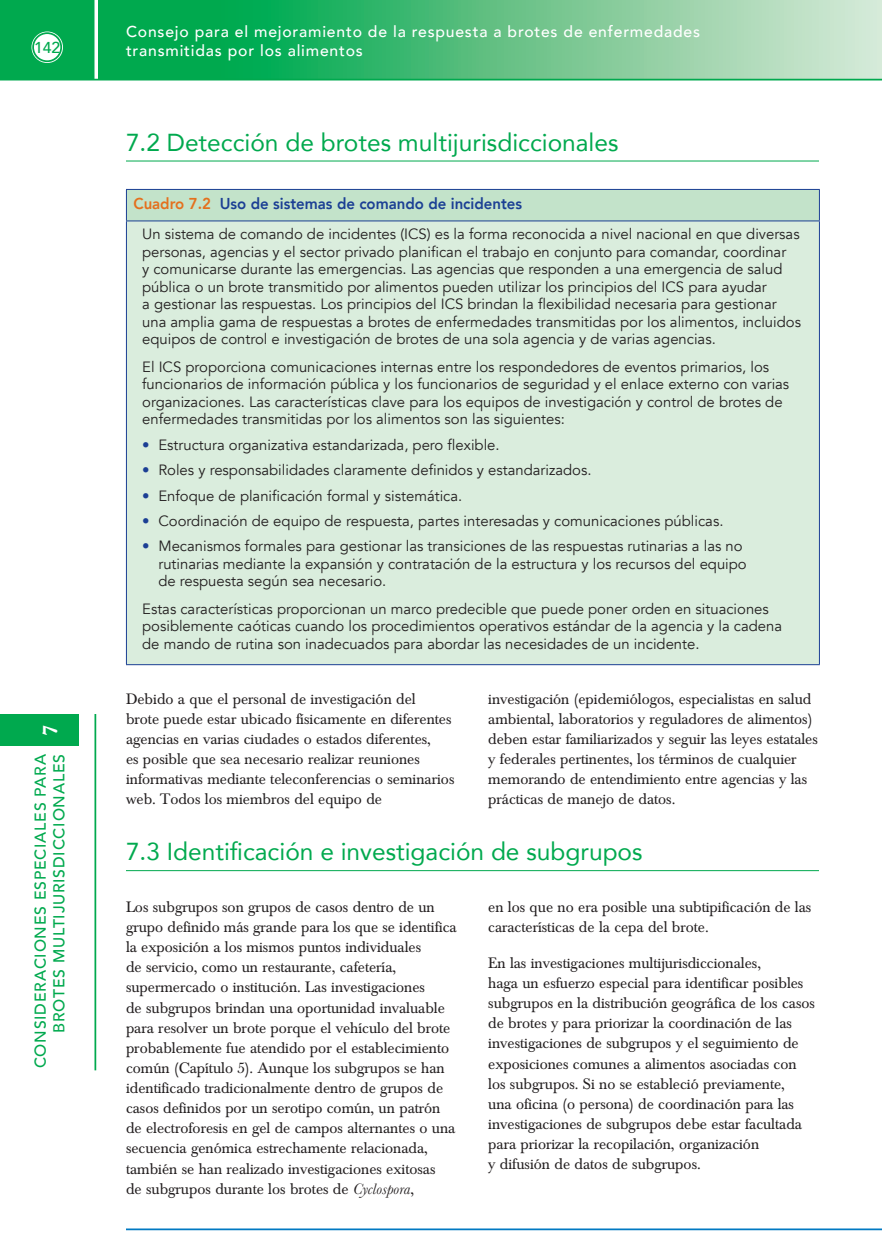
<style>
.page{position:relative;width:882px;height:1260px;background:#fff}
.page>*{position:absolute;margin:0;border:0;box-sizing:border-box;transform-origin:0 0}
.Top_Level_Header_Gre{font:24.5px "Avenir";color:#00a94e}
.t1{font:700 21px "Baskerville";color:#fff}
.Body_Copy{font:15.75px/20.1px "Baskerville";color:#231f20}
.t2{font:500 15.75px/18.9px "Avenir";letter-spacing:.05em;color:#fff}
.t3{font:500 15.75px/18.9px "Avenir";letter-spacing:.05em;color:#00a94e;text-align:right}
.Table_Main_Header{font:800 15.75px "Avenir";color:#1b3f94;scale:.95 1}
.t4{font:14.88px/17.5px "Avenir";color:#231f20}
.s1{color:#e4701e}
.s2{font-weight:800;color:#1b3f94}
.s3{font-style:italic}
</style>
<div class="page">
<svg style="left:0;top:0;width:882px;height:79px;background:#53bf80"></svg>
<svg style="left:94px;top:0;width:4px;height:81px"></svg>
<hr style="left:0;top:79px;width:882px;height:1px;background:#00a94e">
<div style="left:32px;top:32px;width:31px;height:31px;border:5px solid #fff;border-radius:50%"></div>
<div style="left:33px;top:33px;width:28px;height:28px;background:#fff;border-radius:50%"></div>
<div style="left:32px;top:32px;width:30px;height:30px;border:2px solid #00a94e;border-radius:50%"></div>
<div style="left:0;top:714px;width:79px;height:32px;background:#00a94e"></div>
<hr style="left:94px;top:714px;width:2px;height:356px;background:#00a94e">
<hr style="left:126px;top:1228px;width:756px;height:2px;background:#0079c2">
<hr style="left:126px;top:161px;width:693px;height:1px;background:#00a94e">
<div style="left:126px;top:189px;width:693px;height:32px;background:#c3e3ca"></div>
<div style="left:126px;top:221px;width:693px;height:444px;background:#daeddd"></div>
<hr style="left:126px;top:189px;width:694px;height:1px;background:#1b3f94">
<hr style="left:126px;top:190px;width:1px;height:30px;background:#1b3f94">
<hr style="left:819px;top:190px;width:1px;height:30px;background:#1b3f94">
<hr style="left:126px;top:220px;width:694px;height:1px;background:#1b3f94">
<hr style="left:126px;top:221px;width:1px;height:443px;background:#1b3f94">
<hr style="left:819px;top:221px;width:1px;height:443px;background:#1b3f94">
<hr style="left:126px;top:664px;width:694px;height:1px;background:#1b3f94">
<hr style="left:126px;top:870px;width:693px;height:1px;background:#00a94e">
<p class="t3" style="left:34px;top:37px;width:28px">142</p>
<h2 class="t1" style="left:36px;top:736px;width:13px;rotate:-90deg">7</h2>
<p class="t3" style="left:30px;top:1068px;width:316px;rotate:-90deg">CONSIDERACIONES ESPECIALES PARA<br>BROTES MULTIJURISDICCIONALES</p>
<p class="t2" style="left:126px;top:21px;width:576px">Consejo para el mejoramiento de la respuesta a brotes de enfermedades transmitidas por los alimentos</p>
<p class="Top_Level_Header_Gre" style="left:126px;top:122px;width:494px">7.2 Detección de brotes multijurisdiccionales</p>
<p class="Table_Main_Header" style="left:133px;top:191px;width:411px"><span class="s1">Cuadro 7.2</span> Uso de sistemas de comando de incidentes</p>
<p class="t4" style="left:142px;top:226px;width:660px">Un sistema de comando de incidentes (ICS) es la forma reconocida a nivel nacional en que diversas personas, agencias y el sector privado planifican el trabajo en conjunto para comandar, coordinar<br>y comunicarse durante las emergencias. Las agencias que responden a una emergencia de salud pública o un brote transmitido por alimentos pueden utilizar los principios del ICS para ayudar<br>a gestionar las respuestas. Los principios del ICS brindan la flexibilidad necesaria para gestionar una amplia gama de respuestas a brotes de enfermedades transmitidas por los alimentos, incluidos equipos de control e investigación de brotes de una sola agencia y de varias agencias.</p>
<p class="t4" style="left:142px;top:358px;width:649px">El ICS proporciona comunicaciones internas entre los respondedores de eventos primarios, los funcionarios de información pública y los funcionarios de seguridad y el enlace externo con varias organizaciones. Las características clave para los equipos de investigación y control de brotes de enfermedades transmitidas por los alimentos son las siguientes:</p>
<p class="t4" style="left:142px;top:436px;width:359px"><span class="s2">•</span> Estructura organizativa estandarizada, pero flexible.</p>
<p class="t4" style="left:142px;top:462px;width:451px"><span class="s2">•</span> Roles y responsabilidades claramente definidos y estandarizados.</p>
<p class="t4" style="left:142px;top:487px;width:322px"><span class="s2">•</span> Enfoque de planificación formal y sistemática.</p>
<p class="t4" style="left:142px;top:512px;width:583px"><span class="s2">•</span> Coordinación de equipo de respuesta, partes interesadas y comunicaciones públicas.</p>
<p class="t4" style="left:158px;top:538px;width:590px;text-indent:-16px"><span class="s2">•</span> Mecanismos formales para gestionar las transiciones de las respuestas rutinarias a las no rutinarias mediante la expansión y contratación de la estructura y los recursos del equipo de respuesta según sea necesario.</p>
<p class="t4" style="left:142px;top:600px;width:641px">Estas características proporcionan un marco predecible que puede poner orden en situaciones posiblemente caóticas cuando los procedimientos operativos estándar de la agencia y la cadena de mando de rutina son inadecuados para abordar las necesidades de un incidente.</p>
<p class="Body_Copy" style="left:126px;top:689px;width:330px">Debido a que el personal de investigación del<br>brote puede estar ubicado físicamente en diferentes agencias en varias ciudades o estados diferentes,<br>es posible que sea necesario realizar reuniones informativas mediante teleconferencias o seminarios web. Todos los miembros del equipo de</p>
<p class="Body_Copy" style="left:488px;top:689px;width:331px">investigación (epidemiólogos, especialistas en salud ambiental, laboratorios y reguladores de alimentos) deben estar familiarizados y seguir las leyes estatales y federales pertinentes, los términos de cualquier memorando de entendimiento entre agencias y las prácticas de manejo de datos.</p>
<p class="Top_Level_Header_Gre" style="left:126px;top:832px;width:518px">7.3 Identificación e investigación de subgrupos</p>
<p class="Body_Copy" style="left:126px;top:897px;width:332px">Los subgrupos son grupos de casos dentro de un grupo definido más grande para los que se identifica la exposición a los mismos puntos individuales<br>de servicio, como un restaurante, cafetería, supermercado o institución. Las investigaciones<br>de subgrupos brindan una oportunidad invaluable para resolver un brote porque el vehículo del brote probablemente fue atendido por el establecimiento común (Capítulo 5). Aunque los subgrupos se han identificado tradicionalmente dentro de grupos de casos definidos por un serotipo común, un patrón de electroforesis en gel de campos alternantes o una secuencia genómica estrechamente relacionada, también se han realizado investigaciones exitosas<br>de subgrupos durante los brotes de <span class="s3">Cyclospora</span>,</p>
<p class="Body_Copy" style="left:488px;top:897px;width:325px">en los que no era posible una subtipificación de las características de la cepa del brote.</p>
<p class="Body_Copy" style="left:488px;top:953px;width:328px">En las investigaciones multijurisdiccionales,<br>haga un esfuerzo especial para identificar posibles subgrupos en la distribución geográfica de los casos de brotes y para priorizar la coordinación de las investigaciones de subgrupos y el seguimiento de exposiciones comunes a alimentos asociadas con los subgrupos. Si no se estableció previamente,<br>una oficina (o persona) de coordinación para las investigaciones de subgrupos debe estar facultada para priorizar la recopilación, organización<br>y difusión de datos de subgrupos.</p>
</div>
